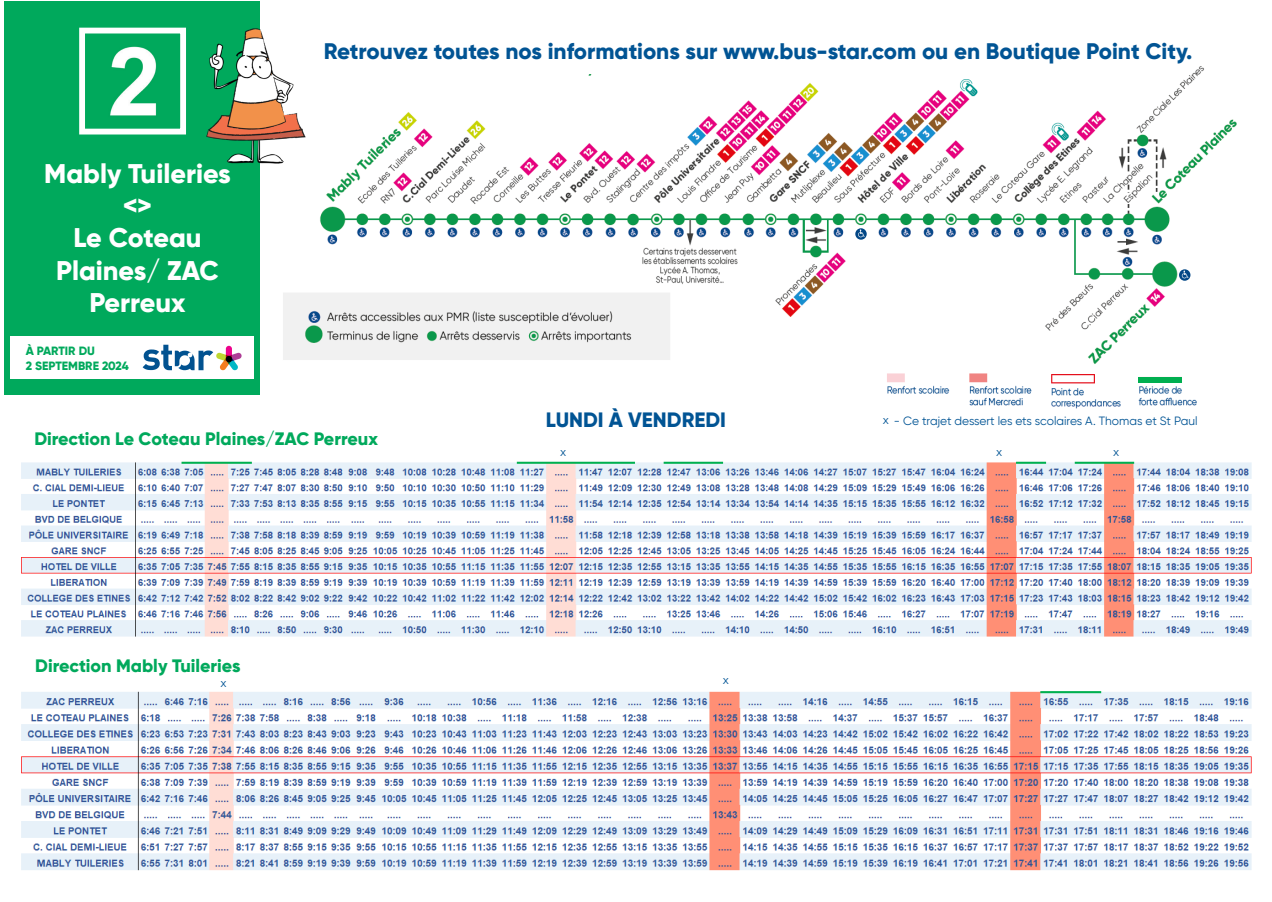
<style>
.page{position:relative;width:1272px;height:902px;background:#fff}
.page>*{position:absolute;margin:0;border:0;box-sizing:border-box;transform-origin:0 0}
.t1{font:800 27px/32.4px "Gilroy";color:#fff;text-align:center}
.t2{font:800 22.5px "Gilroy";color:#015494}
.t3{font:800 20.7px "Gilroy";color:#015494}
.t4{font:800 18px "Gilroy";color:#00a95c}
.t5{font:12px "Gilroy";letter-spacing:-.005em;color:#015494}
.t6{font:800 12px "Gilroy";color:#00a95c}
</style>
<div class="page">
<div style="left:4px;top:1px;width:255px;height:393px;background:#00a95c"></div>
<img style="left:283px;top:66px;width:954px;height:298px">
<div style="left:260px;top:30px;width:635px;height:44px;background:#fff"></div>
<img style="left:887px;top:373px;width:310px;height:36px">
<div style="left:1138px;top:377px;width:43px;height:6px;background:#00af50"></div>
<img style="left:110px;top:46px;width:46px;height:70px">
<div style="left:79px;top:28px;width:107px;height:106px;border:6px solid #fff"></div>
<div style="left:10px;top:336px;width:243px;height:42px;background:#fff"></div>
<svg style="left:143px;top:344px;width:99px;height:26px"></svg>
<img style="left:183px;top:24px;width:145px;height:145px">
<svg style="left:1178px;top:269px;width:12px;height:12px"></svg>
<svg style="left:1181px;top:270px;width:7px;height:8px"></svg>
<svg style="left:855px;top:228px;width:11px;height:12px"></svg>
<svg style="left:858px;top:229px;width:6px;height:8px"></svg>
<img style="left:21px;top:461px;width:1231px;height:176px">
<img style="left:21px;top:691px;width:1231px;height:180px">
<p class="t1" style="left:44px;top:157px;width:188px">Mably Tuileries</p>
<p class="t1" style="left:123px;top:189px;width:30px">&lt;&gt;</p>
<p class="t1" style="left:56px;top:221px;width:164px">Le Coteau<br>Plaines/ ZAC<br>Perreux</p>
<p class="t6" style="left:26px;top:343px;width:71px">À PARTIR DU</p>
<p class="t6" style="left:26px;top:358px;width:105px">2 SEPTEMBRE 2024</p>
<p class="t2" style="left:324px;top:37px;width:870px">Retrouvez toutes nos informations sur www.bus-star.com ou en Boutique Point City.</p>
<p class="t3" style="left:546px;top:407px;width:181px">LUNDI À VENDREDI</p>
<p class="t5" style="left:882px;top:413px;width:316px">x - Ce trajet dessert les ets scolaires A. Thomas et St Paul</p>
<p class="t4" style="left:34px;top:427px;width:345px">Direction Le Coteau Plaines/ZAC Perreux</p>
<p class="t5" style="left:560px;top:444px;width:8px">x</p>
<p class="t5" style="left:996px;top:444px;width:8px">x</p>
<p class="t5" style="left:1113px;top:444px;width:8px">x</p>
<p class="t4" style="left:35px;top:654px;width:207px">Direction Mably Tuileries</p>
<p class="t5" style="left:220px;top:675px;width:8px">x</p>
<p class="t5" style="left:722px;top:672px;width:8px">x</p>
</div>
